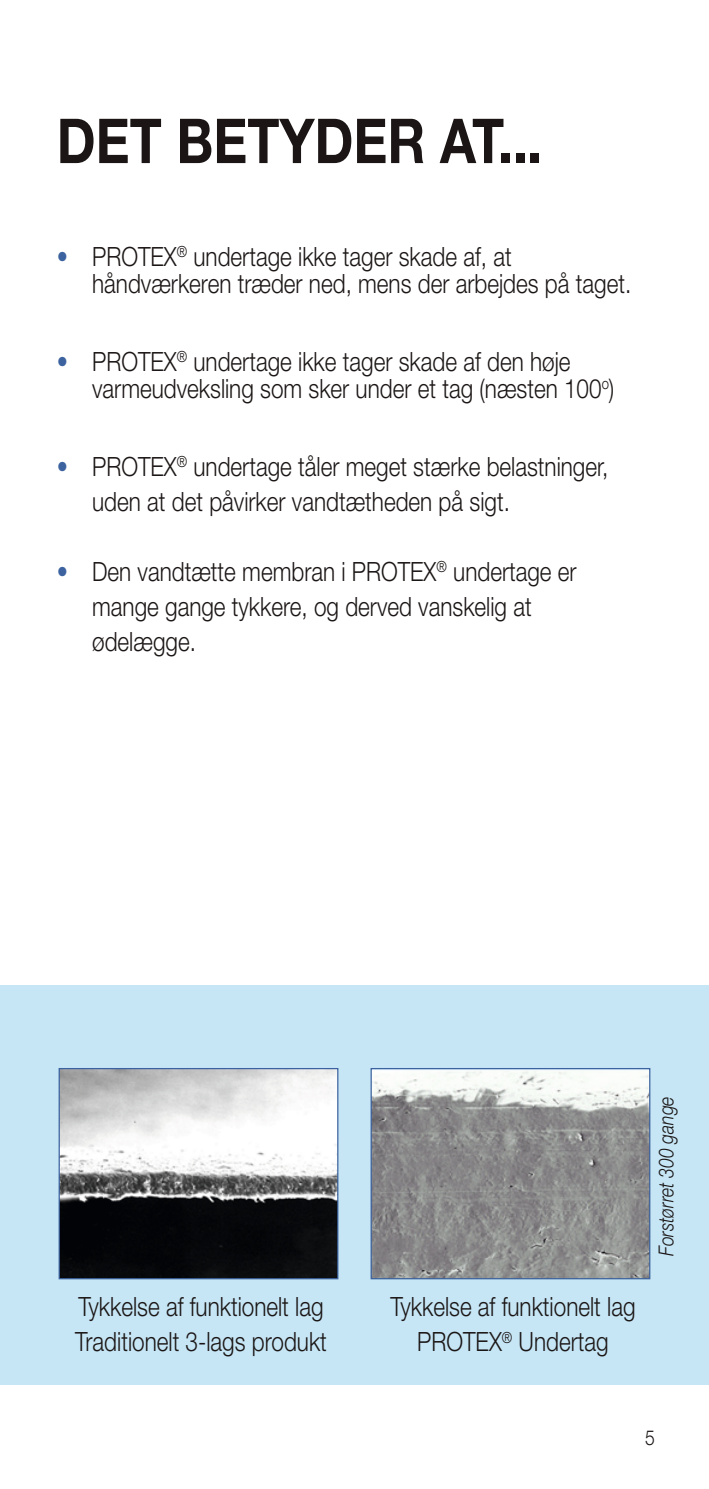
<style>
.page{position:relative;width:709px;height:1489px;background:#fff}
.page>*{position:absolute;margin:0;border:0;box-sizing:border-box;transform-origin:0 0}
.t1{font:700 62px "Helvetica Neue LT Std";color:#1b1615;scale:.85 1}
.t2{font:300 26.5px/27px "Helvetica Neue LT Std";color:#1b1615;scale:.85 1}
.t3{font:italic 300 20.75px "Helvetica Neue LT Std";color:#1b1615;scale:.85 1}
.t4{font:300 20.75px "Helvetica Neue LT Std";color:#1b1615;scale:.85 1}
.s1{color:#3c639f}
</style>
<div class="page">
<div style="left:0;top:985px;width:709px;height:400px;background:#c6e6f6"></div>
<img style="left:372px;top:1069px;width:276px;height:208px">
<div style="left:370px;top:1067px;width:280px;height:212px;border:1px solid #3c639f"></div>
<img style="left:61px;top:1069px;width:275px;height:208px">
<div style="left:59px;top:1067px;width:279px;height:212px;border:1px solid #3c639f"></div>
<p class="t1" style="left:57px;top:103px;width:572px">DET BETYDER AT...</p>
<p class="t2" style="left:92px;top:242px;width:635px;text-indent:-35px"><span class="s1">•</span> PROTEX<sup>®</sup> undertage ikke tager skade af, at håndværkeren træder ned, mens der arbejdes på taget.</p>
<p class="t2" style="left:92px;top:347px;width:616px;text-indent:-35px"><span class="s1">•</span> PROTEX<sup>®</sup> undertage ikke tager skade af den høje varmeudveksling som sker under et tag (næsten 100<sup>o</sup>)</p>
<p class="t2" style="left:57px;top:452px;width:650px"><span class="s1">•</span> PROTEX<sup>®</sup> undertage tåler meget stærke belastninger,</p>
<p class="t2" style="left:92px;top:487px;width:493px">uden at det påvirker vandtætheden på sigt.</p>
<p class="t2" style="left:57px;top:557px;width:613px"><span class="s1">•</span> Den vandtætte membran i PROTEX<sup>®</sup> undertage er</p>
<p class="t2" style="left:92px;top:592px;width:518px">mange gange tykkere, og derved vanskelig at</p>
<p class="t2" style="left:92px;top:627px;width:124px">ødelægge.</p>
<p class="t2" style="left:78px;top:1292px;width:290px">Tykkelse af funktionelt lag</p>
<p class="t2" style="left:75px;top:1327px;width:298px">Traditionelt 3-lags produkt</p>
<p class="t2" style="left:390px;top:1292px;width:290px">Tykkelse af funktionelt lag</p>
<p class="t2" style="left:417px;top:1327px;width:227px">PROTEX<sup>®</sup> Undertag</p>
<p class="t3" style="left:654px;top:1255px;width:189px;rotate:-90deg">Forstørret 300 gange</p>
<p class="t4" style="left:645px;top:1424px;width:13px">5</p>
</div>
